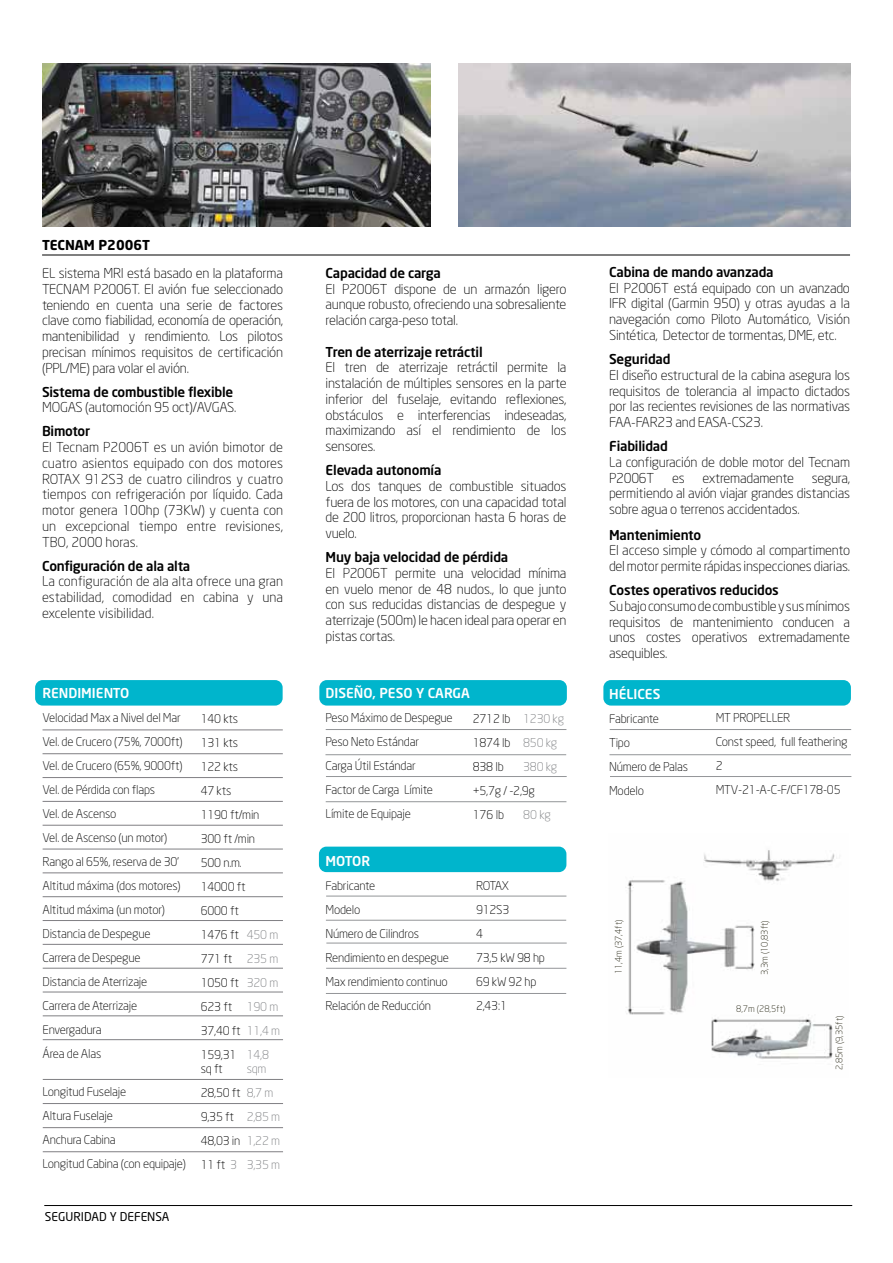
<style>
.page{position:relative;width:893px;height:1263px;background:#fff}
.page>*{position:absolute;margin:0;border:0;box-sizing:border-box;transform-origin:0 0}
.t1{font:300 13.5px/15.8px "Neo Sans";letter-spacing:-.015em;color:#000;text-align:justify}
.t2{font:500 13.5px "Neo Sans";letter-spacing:-.015em;color:#000}
.t3{font:500 13.5px "Neo Sans";color:#fff}
.t4{font:700 13.5px "Neo Sans";color:#000}
.t5{font:300 12px/24px "Neo Sans";letter-spacing:-.015em;color:#000}
.t6{font:300 12px/24px "Neo Sans";letter-spacing:-.015em;color:#808285}
.t7{font:12px "Neo Sans";color:#000}
.t8{font:300 9px "Neo Sans";color:#252412}
.s1{color:#808285}
</style>
<div class="page">
<img style="left:459px;top:64px;width:391px;height:162px">
<div style="left:319px;top:680px;width:248px;height:25px;background:#00b5cc;border-radius:8px"></div>
<div style="left:35px;top:680px;width:248px;height:25px;background:#00b5cc;border-radius:8px"></div>
<div style="left:319px;top:847px;width:247px;height:25px;background:#00b5cc;border-radius:8px"></div>
<div style="left:603px;top:680px;width:248px;height:25px;background:#00b5cc;border-radius:8px"></div>
<hr style="left:44px;top:1205px;width:808px;height:1px;background:#000">
<hr style="left:42px;top:255px;width:808px;height:1px;background:#000">
<img style="left:42px;top:64px;width:388px;height:162px">
<hr style="left:326px;top:729px;width:240px;height:1px;background:#939598">
<hr style="left:610px;top:729px;width:241px;height:1px;background:#939598">
<hr style="left:326px;top:896px;width:240px;height:1px;background:#939598">
<hr style="left:326px;top:776px;width:241px;height:1px;background:#939598">
<hr style="left:610px;top:776px;width:241px;height:1px;background:#939598">
<hr style="left:326px;top:943px;width:241px;height:1px;background:#939598">
<hr style="left:325px;top:754px;width:241px;height:1px;background:#939598">
<hr style="left:609px;top:754px;width:242px;height:1px;background:#939598">
<hr style="left:326px;top:920px;width:240px;height:1px;background:#939598">
<hr style="left:326px;top:993px;width:240px;height:1px;background:#939598">
<hr style="left:326px;top:801px;width:240px;height:1px;background:#939598">
<hr style="left:326px;top:968px;width:240px;height:1px;background:#939598">
<hr style="left:43px;top:730px;width:240px;height:1px;background:#807f83">
<hr style="left:43px;top:753px;width:240px;height:1px;background:#807f83">
<hr style="left:43px;top:777px;width:240px;height:1px;background:#807f83">
<hr style="left:43px;top:801px;width:240px;height:1px;background:#807f83">
<hr style="left:43px;top:825px;width:240px;height:1px;background:#807f83">
<hr style="left:43px;top:849px;width:240px;height:1px;background:#807f83">
<hr style="left:43px;top:873px;width:240px;height:1px;background:#807f83">
<hr style="left:43px;top:896px;width:240px;height:1px;background:#807f83">
<hr style="left:43px;top:920px;width:240px;height:1px;background:#807f83">
<hr style="left:43px;top:944px;width:240px;height:1px;background:#807f83">
<hr style="left:43px;top:968px;width:240px;height:1px;background:#807f83">
<hr style="left:43px;top:992px;width:240px;height:1px;background:#807f83">
<hr style="left:43px;top:1015px;width:240px;height:1px;background:#807f83">
<hr style="left:43px;top:1039px;width:240px;height:1px;background:#807f83">
<hr style="left:43px;top:1079px;width:240px;height:1px;background:#807f83">
<hr style="left:43px;top:1103px;width:240px;height:1px;background:#807f83">
<hr style="left:43px;top:1127px;width:240px;height:1px;background:#807f83">
<hr style="left:43px;top:1151px;width:240px;height:1px;background:#807f83">
<img style="left:625px;top:850px;width:210px;height:209px">
<p class="t4" style="left:42px;top:237px;width:109px">TECNAM P2006T</p>
<p class="t1" style="left:42px;top:265px;width:242px">EL sistema MRI está basado en la plataforma TECNAM P2006T. El avión fue seleccionado teniendo en cuenta una serie de factores clave como fiabilidad, economía de operación, mantenibilidad y rendimiento. Los pilotos precisan mínimos requisitos de certificación (PPL/ME) para volar el avión.</p>
<p class="t2" style="left:42px;top:383px;width:193px">Sistema de combustible flexible</p>
<p class="t1" style="left:42px;top:399px;width:196px">MOGAS (automoción 95 oct)/AVGAS.</p>
<p class="t2" style="left:42px;top:423px;width:50px">Bimotor</p>
<p class="t1" style="left:42px;top:439px;width:242px">El Tecnam P2006T es un avión bimotor de cuatro asientos equipado con dos motores ROTAX 912S3 de cuatro cilindros y cuatro tiempos con refrigeración por líquido. Cada motor genera 100hp (73KW) y cuenta con un excepcional tiempo entre revisiones, TBO, 2000 horas.</p>
<p class="t2" style="left:42px;top:557px;width:150px">Configuración de ala alta</p>
<p class="t1" style="left:42px;top:573px;width:242px">La configuración de ala alta ofrece una gran estabilidad, comodidad en cabina y una excelente visibilidad.</p>
<p class="t3" style="left:43px;top:685px;width:88px">RENDIMIENTO</p>
<p class="t5" style="left:43px;top:706px;width:142px">Velocidad Max a Nivel del Mar<br>Vel. de Crucero (75%, 7000ft)<br>Vel. de Crucero (65%, 9000ft)<br>Vel. de Pérdida con flaps<br>Vel. de Ascenso<br>Vel. de Ascenso (un motor)<br>Rango al 65%, reserva de 30’<br>Altitud máxima (dos motores)<br>Altitud máxima (un motor)<br>Distancia de Despegue<br>Carrera de Despegue<br>Distancia de Aterrizaje<br>Carrera de Aterrizaje<br>Envergadura<br>Área de Alas</p>
<p class="t5" style="left:43px;top:1079px;width:145px">Longitud Fuselaje<br>Altura Fuselaje<br>Anchura Cabina<br>Longitud Cabina (con equipaje)</p>
<p class="t5" style="left:201px;top:706px;width:60px">140 kts<br>131 kts<br>122 kts<br>47 kts<br>1190 ft/min<br>300 ft /min<br>500 n.m.<br>14000 ft<br>6000 ft<br>1476 ft<br>771 ft<br>1050 ft<br>623 ft<br>37,40 ft<br>159,31</p>
<p class="t5" style="left:201px;top:1057px;width:42px">sq ft<br>28,50 ft<br>9,35 ft<br>48,03 in<br>11 ft <span class="s1">3</span></p>
<p class="t6" style="left:247px;top:922px;width:35px">450 m<br>235 m<br>320 m<br>190 m<br>11,4 m<br>14,8</p>
<p class="t6" style="left:247px;top:1057px;width:35px">sqm<br>8,7 m<br>2,85 m<br>1,22 m<br>3,35 m</p>
<p class="t7" style="left:45px;top:1209px;width:126px">SEGURIDAD Y DEFENSA</p>
<p class="t2" style="left:326px;top:264px;width:117px">Capacidad de carga</p>
<p class="t1" style="left:326px;top:281px;width:242px">El P2006T dispone de un armazón ligero aunque robusto, ofreciendo una sobresaliente relación carga-peso total.</p>
<p class="t2" style="left:326px;top:343px;width:159px">Tren de aterrizaje retráctil</p>
<p class="t1" style="left:326px;top:359px;width:242px">El tren de aterrizaje retráctil permite la instalación de múltiples sensores en la parte inferior del fuselaje, evitando reflexiones, obstáculos e interferencias indeseadas, maximizando así el rendimiento de los sensores.</p>
<p class="t2" style="left:326px;top:462px;width:117px">Elevada autonomía</p>
<p class="t1" style="left:326px;top:478px;width:242px">Los dos tanques de combustible situados fuera de los motores, con una capacidad total de 200 litros, proporcionan hasta 6 horas de vuelo.</p>
<p class="t2" style="left:326px;top:549px;width:184px">Muy baja velocidad de pérdida</p>
<p class="t1" style="left:326px;top:565px;width:242px">El P2006T permite una velocidad mínima en vuelo menor de 48 nudos., lo que junto con sus reducidas distancias de despegue y aterrizaje (500m) le hacen ideal para operar en pistas cortas.</p>
<p class="t3" style="left:325px;top:685px;width:146px">DISEÑO, PESO Y CARGA</p>
<p class="t5" style="left:325px;top:706px;width:129px">Peso Máximo de Despegue<br>Peso Neto Estándar<br>Carga Útil Estándar<br>Factor de Carga Límite<br>Límite de Equipaje</p>
<p class="t3" style="left:325px;top:852px;width:46px">MOTOR</p>
<p class="t5" style="left:325px;top:873px;width:125px">Fabricante<br>Modelo<br>Número de Cilindros<br>Rendimiento en despegue<br>Max rendimiento continuo<br>Relación de Reducción</p>
<p class="t5" style="left:473px;top:706px;width:64px">2712 lb<br>1874 lb<br>838 lb +5,7g / -2,9g<br>176 lb</p>
<p class="t6" style="left:523px;top:706px;width:42px">1230 kg<br>850 kg<br>380 kg</p>
<p class="t6" style="left:523px;top:802px;width:29px">80 kg</p>
<p class="t5" style="left:476px;top:874px;width:70px">ROTAX<br>912S3<br>4<br>73,5 kW 98 hp<br>69 kW 92 hp<br>2,43:1</p>
<p class="t2" style="left:609px;top:263px;width:166px">Cabina de mando avanzada</p>
<p class="t1" style="left:609px;top:280px;width:242px">El P2006T está equipado con un avanzado IFR digital (Garmin 950) y otras ayudas a la navegación como Piloto Automático, Visión Sintética, Detector de tormentas, DME, etc.</p>
<p class="t2" style="left:609px;top:350px;width:63px">Seguridad</p>
<p class="t1" style="left:609px;top:367px;width:242px">El diseño estructural de la cabina asegura los requisitos de tolerancia al impacto dictados por las recientes revisiones de las normativas FAA-FAR23 and EASA-CS23.</p>
<p class="t2" style="left:609px;top:437px;width:60px">Fiabilidad</p>
<p class="t1" style="left:609px;top:454px;width:242px">La configuración de doble motor del Tecnam<br>P2006T</p>
<p class="t1" style="left:672px;top:470px;width:14px">es</p>
<p class="t1" style="left:702px;top:470px;width:93px">extremadamente</p>
<p class="t1" style="left:609px;top:470px;width:242px;text-indent:203px">segura, permitiendo al avión viajar grandes distancias sobre agua o terrenos accidentados.</p>
<p class="t2" style="left:609px;top:526px;width:94px">Mantenimiento</p>
<p class="t1" style="left:609px;top:542px;width:242px">El acceso simple y cómodo al compartimento del motor permite rápidas inspecciones diarias.</p>
<p class="t2" style="left:609px;top:582px;width:171px">Costes operativos reducidos</p>
<p class="t1" style="left:609px;top:598px;width:242px">Su bajo consumo de combustible y sus mínimos requisitos de mantenimiento conducen a unos costes operativos extremadamente asequibles.</p>
<p class="t3" style="left:609px;top:685px;width:53px">HÉLICES</p>
<p class="t5" style="left:609px;top:706px;width:80px">Fabricante<br>Tipo<br>Número de Palas<br>Modelo</p>
<p class="t5" style="left:716px;top:705px;width:133px">MT PROPELLER<br>Const speed, full feathering<br>2<br>MTV-21-A-C-F/CF178-05</p>
<p class="t8" style="left:613px;top:974px;width:56px;rotate:-90deg">11,4m (37,4ft)</p>
<p class="t8" style="left:759px;top:975px;width:56px;rotate:-90deg">3,3m (10,83ft)</p>
<p class="t8" style="left:736px;top:1004px;width:51px">8,7m (28,5ft)</p>
<p class="t8" style="left:834px;top:1070px;width:56px;rotate:-90deg">2,85m (9,35ft)</p>
</div>
